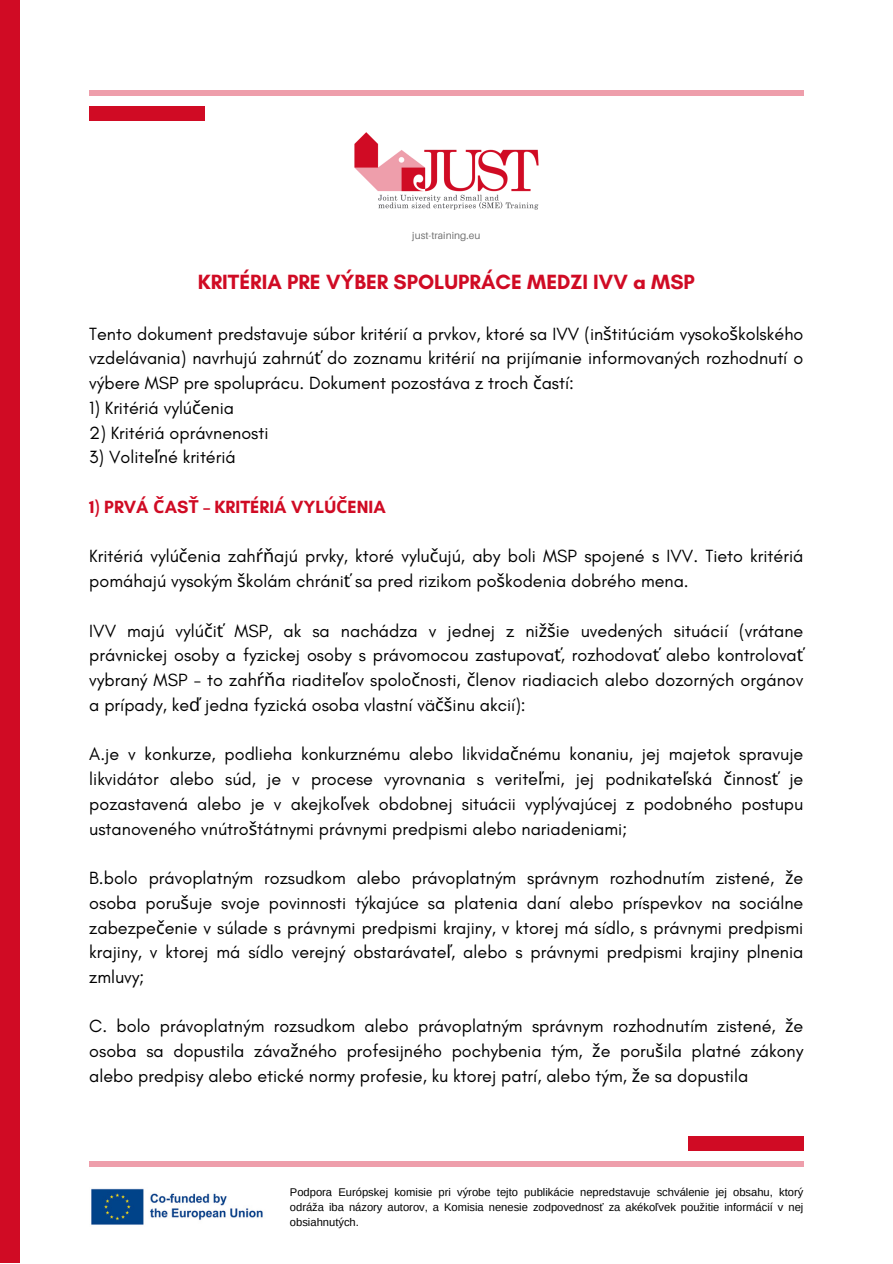
<style>
.page{position:relative;width:893px;height:1264px;background:#fff}
.page>*{position:absolute;margin:0;border:0;box-sizing:border-box;transform-origin:0 0}
.t1{font:700 21px "Glacial Indifference";color:#d00b24}
.t2{font:18px/24.8px "Glacial Indifference";color:#000;text-align:justify}
.t3{font:700 18px "Glacial Indifference";color:#d00b24}
.t4{font:11.25px/14.9px "Arimo";color:#000;text-align:justify}
.t5{font:10.2px "Aileron";color:#737373}
.s1{font-family:"Noto Sans"}
</style>
<div class="page">
<img style="left:354px;top:132px;width:185px;height:78px">
<img style="left:91px;top:1188px;width:172px;height:37px">
<div style="left:89px;top:1161px;width:714px;height:5px;background:#ee9eab"></div>
<div style="left:89px;top:90px;width:714px;height:6px;background:#ee9eab"></div>
<div style="left:89px;top:106px;width:116px;height:14px;background:#d00b24"></div>
<div style="left:687px;top:1136px;width:116px;height:14px;background:#d00b24"></div>
<div style="left:0;top:0;width:20px;height:1262px;background:#d00b24"></div>
<p class="t5" style="left:412px;top:229px;width:70px">just-training.eu</p>
<p class="t1" style="left:198px;top:269px;width:498px">KRITÉRIA PRE VÝBER SPOLUPRÁCE MEDZI IVV a MSP</p>
<p class="t2" style="left:89px;top:321px;width:715px">Tento dokument predstavuje súbor kritérií a prvkov, ktoré sa IVV (in<span class="s1">š</span>titúciám vysoko<span class="s1">š</span>kolského vzdelávania) navrhujú zahrnú<span class="s1">ť</span> do zoznamu kritérií na prijímanie informovaných rozhodnutí o výbere MSP pre spoluprácu. Dokument pozostáva z troch <span class="s1">č</span>astí:</p>
<p class="t2" style="left:89px;top:395px;width:146px">1) Kritériá vylú<span class="s1">č</span>enia</p>
<p class="t2" style="left:89px;top:420px;width:181px">2) Kritériá oprávnenosti</p>
<p class="t2" style="left:89px;top:445px;width:148px">3) Volite<span class="s1">ľ</span>né kritériá</p>
<p class="t3" style="left:89px;top:496px;width:298px">1) PRVÁ <span class="s1">Č</span>AS<span class="s1">Ť</span> – KRITÉRIÁ VYLÚ<span class="s1">Č</span>ENIA</p>
<p class="t2" style="left:89px;top:543px;width:715px">Kritériá vylú<span class="s1">č</span>enia zah<span class="s1">ŕň</span>ajú prvky, ktoré vylu<span class="s1">č</span>ujú, aby boli MSP spojené s IVV. Tieto kritériá pomáhajú vysokým <span class="s1">š</span>kolám chráni<span class="s1">ť</span> sa pred rizikom po<span class="s1">š</span>kodenia dobrého mena.</p>
<p class="t2" style="left:89px;top:618px;width:715px">IVV majú vylú<span class="s1">č</span>i<span class="s1">ť</span> MSP, ak sa nachádza v jednej z ni<span class="s1">žš</span>ie uvedených situácií (vrátane právnickej osoby a fyzickej osoby s právomocou zastupova<span class="s1">ť</span>, rozhodova<span class="s1">ť</span> alebo kontrolova<span class="s1">ť </span>vybraný MSP - to zah<span class="s1">ŕň</span>a riadite<span class="s1">ľ</span>ov spolo<span class="s1">č</span>nosti, <span class="s1">č</span>lenov riadiacich alebo dozorných orgánov a prípady, ke<span class="s1">ď</span> jedna fyzická osoba vlastní vä<span class="s1">čš</span>inu akcií):</p>
<p class="t2" style="left:89px;top:741px;width:715px">A.je v konkurze, podlieha konkurznému alebo likvida<span class="s1">č</span>nému konaniu, jej majetok spravuje likvidátor alebo súd, je v procese vyrovnania s verite<span class="s1">ľ</span>mi, jej podnikate<span class="s1">ľ</span>ská <span class="s1">č</span>innos<span class="s1">ť</span> je pozastavená alebo je v akejko<span class="s1">ľ</span>vek obdobnej situácii vyplývajúcej z podobného postupu ustanoveného vnútro<span class="s1">š</span>tátnymi právnymi predpismi alebo nariadeniami;</p>
<p class="t2" style="left:89px;top:865px;width:715px">B.bolo právoplatným rozsudkom alebo právoplatným správnym rozhodnutím zistené, <span class="s1">ž</span>e osoba poru<span class="s1">š</span>uje svoje povinnosti týkajúce sa platenia daní alebo príspevkov na sociálne zabezpe<span class="s1">č</span>enie v súlade s právnymi predpismi krajiny, v ktorej má sídlo, s právnymi predpismi krajiny, v ktorej má sídlo verejný obstarávate<span class="s1">ľ</span>, alebo s právnymi predpismi krajiny plnenia zmluvy;</p>
<p class="t2" style="left:89px;top:1013px;width:715px">C. bolo právoplatným rozsudkom alebo právoplatným správnym rozhodnutím zistené, <span class="s1">ž</span>e osoba sa dopustila záva<span class="s1">ž</span>ného profesijného pochybenia tým, <span class="s1">ž</span>e poru<span class="s1">š</span>ila platné zákony alebo predpisy alebo etické normy profesie, ku ktorej patrí, alebo tým, <span class="s1">ž</span>e sa dopustila</p>
<p class="t4" style="left:290px;top:1184px;width:515px">Podpora Európskej komisie pri výrobe tejto publikácie nepredstavuje schválenie jej obsahu, ktorý odráža iba názory autorov, a Komisia nenesie zodpovednosť za akékoľvek použitie informácií v nej obsiahnutých.</p>
</div>
